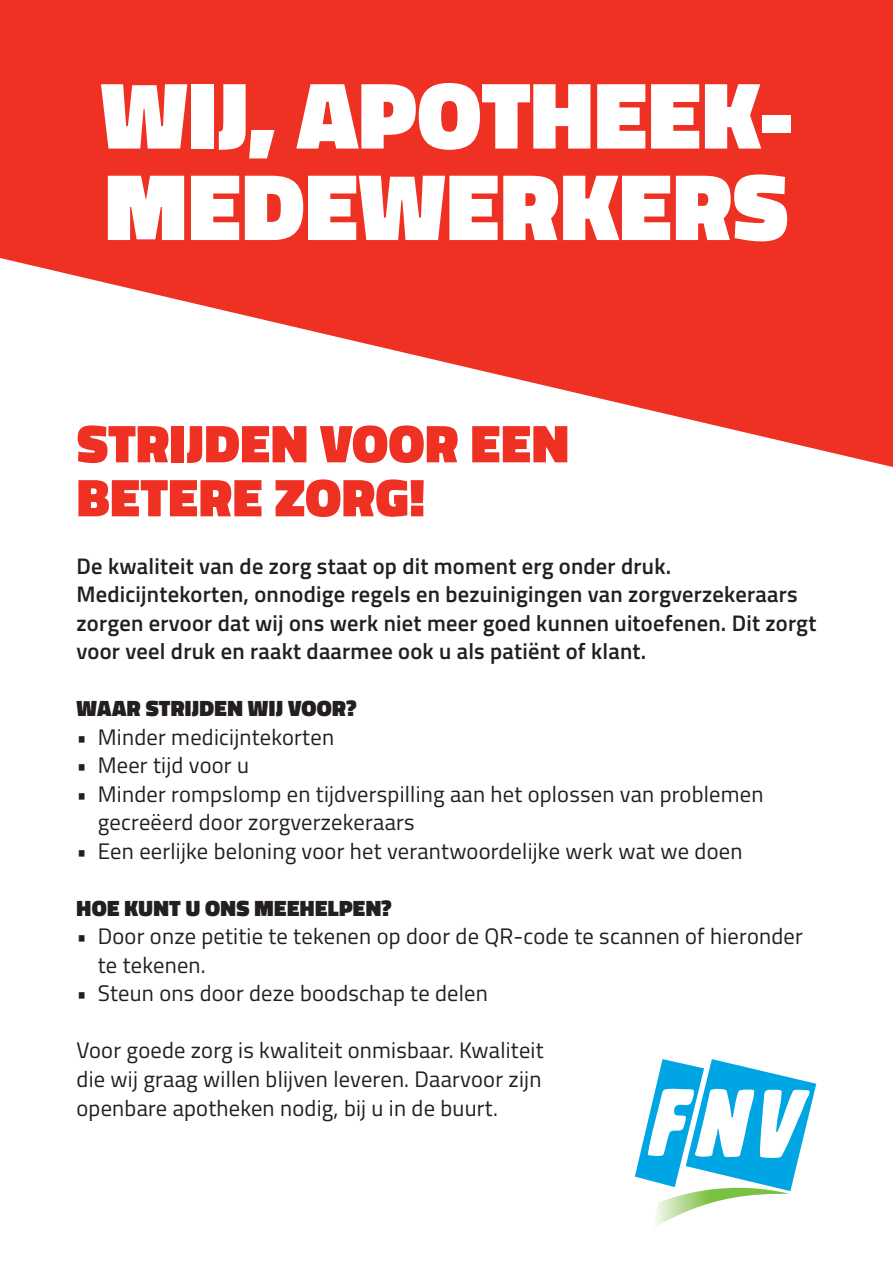
<style>
.page{position:relative;width:893px;height:1263px;background:#fff}
.page>*{position:absolute;margin:0;border:0;box-sizing:border-box;transform-origin:0 0}
.t1{font:900 96px/91.5px "Titillium";letter-spacing:.005em;color:#fff}
.t2{font:900 54px/54px "Titillium";letter-spacing:.01em;color:#ef3124}
.t3{font:22.5px/28.5px "Titillium";letter-spacing:.01em;color:#231f20}
.t4{font:600 22.5px/28.5px "Titillium";letter-spacing:.01em;color:#231f20}
.t5{font:900 22.5px "Titillium";letter-spacing:.015em;color:#231f20}
</style>
<div class="page">
<svg style="left:0;top:0;width:893px;height:467px;fill:#ef3124"></svg>
<svg style="left:634px;top:1059px;width:183px;height:167px"></svg>
<h1 class="t1" style="left:100px;top:70px;width:694px">WIJ, APOTHEEK-<br>MEDEWERKERS</h1>
<h2 class="t2" style="left:77px;top:417px;width:494px">STRIJDEN VOOR EEN<br>BETERE ZORG!</h2>
<p class="t4" style="left:77px;top:551px;width:741px">De kwaliteit van de zorg staat op dit moment erg onder druk.<br>Medicijntekorten, onnodige regels en bezuinigingen van zorgverzekeraars zorgen ervoor dat wij ons werk niet meer goed kunnen uitoefenen. Dit zorgt voor veel druk en raakt daarmee ook u als patiënt of klant.</p>
<p class="t5" style="left:77px;top:692px;width:281px">WAAR STRIJDEN WIJ VOOR?</p>
<p class="t3" style="left:77px;top:722px;width:259px">• Minder medicijntekorten</p>
<p class="t3" style="left:77px;top:750px;width:174px">• Meer tijd voor u</p>
<p class="t3" style="left:98px;top:779px;width:667px;text-indent:-21px">• Minder rompslomp en tijdverspilling aan het oplossen van problemen gecreëerd door zorgverzekeraars</p>
<p class="t3" style="left:77px;top:836px;width:667px">• Een eerlijke beloning voor het verantwoordelijke werk wat we doen</p>
<p class="t5" style="left:77px;top:892px;width:317px">HOE KUNT U ONS MEEHELPEN?</p>
<p class="t3" style="left:98px;top:921px;width:707px;text-indent:-21px">• Door onze petitie te tekenen op door de QR-code te scannen of hieronder te tekenen.</p>
<p class="t3" style="left:77px;top:978px;width:413px">• Steun ons door deze boodschap te delen</p>
<p class="t3" style="left:77px;top:1035px;width:469px;text-align:justify">Voor goede zorg is kwaliteit onmisbaar. Kwaliteit die wij graag willen blijven leveren. Daarvoor zijn openbare apotheken nodig, bij u in de buurt.</p>
</div>
